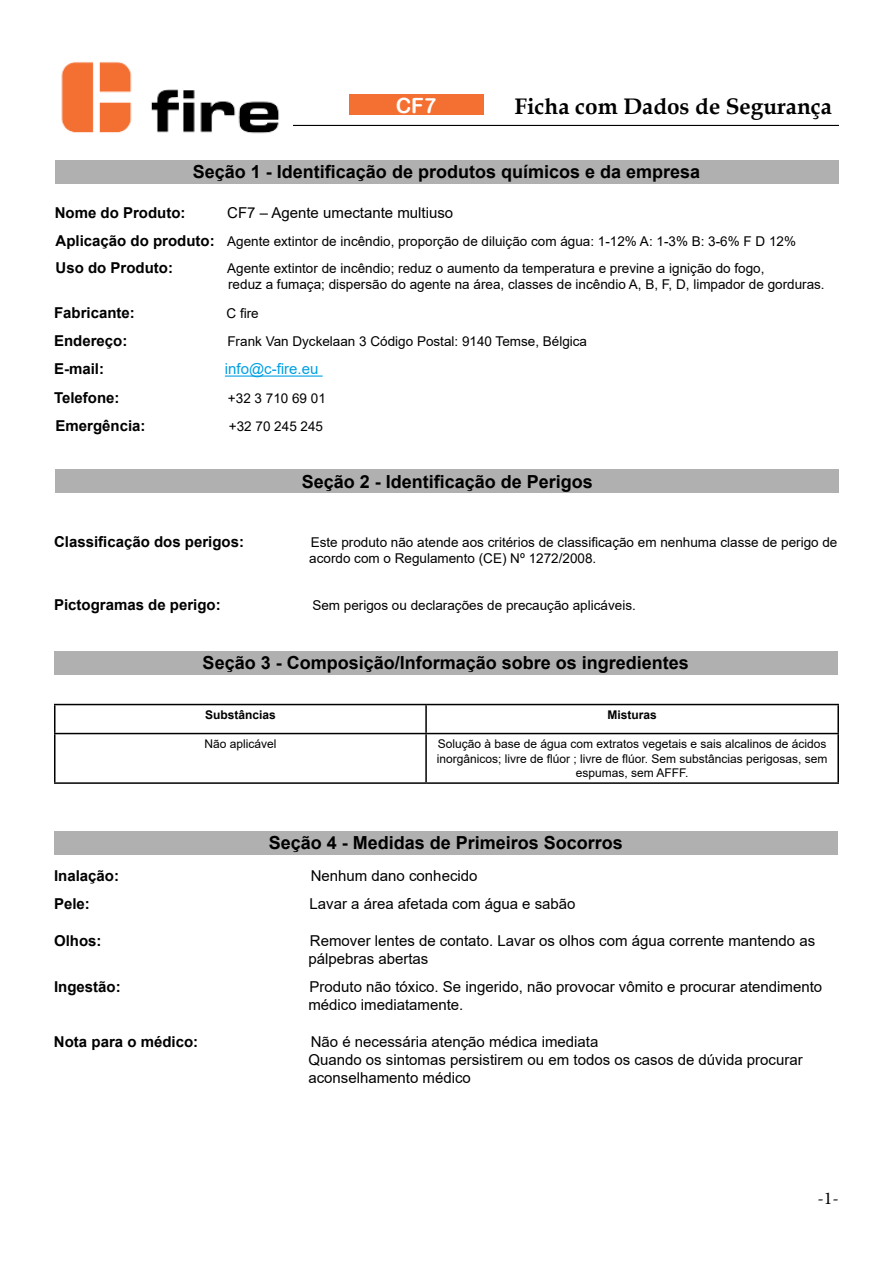
<style>
.page{position:relative;width:893px;height:1263px;background:#fff}
.page>*{position:absolute;margin:0;border:0;box-sizing:border-box;transform-origin:0 0}
.t1{font:700 22.5px "Book Antiqua";color:#000}
.t2{font:21px "Arial Rounded MT Bold";color:#fff}
.t3{font:700 18px "Arial";color:#000}
.t4{font:18px "Minion Pro";color:#000}
.t5{font:15px/18px "Arial";color:#000}
.t6{font:700 15px "Arial";color:#000}
.t7{font:15px "Arial";color:#009fe3}
.t8{font:13.5px/16.2px "Arial";color:#000}
.t9{font:12px/14.4px "Arial";color:#000;text-align:center}
.t10{font:700 12px "Arial";color:#000}
.s1{font-weight:700;font-size:15px}
</style>
<div class="page">
<hr style="left:54px;top:125px;width:785px;height:1px;background:#000">
<div style="left:55px;top:160px;width:783px;height:23px;background:#b0b0b0"></div>
<hr style="left:225px;top:375px;width:98px;height:2px;background:#009fe3">
<div style="left:56px;top:470px;width:783px;height:23px;background:#b0b0b0"></div>
<div style="left:54px;top:651px;width:783px;height:23px;background:#b0b0b0"></div>
<hr style="left:54px;top:704px;width:372px;height:1px;background:#000">
<hr style="left:54px;top:705px;width:2px;height:28px;background:#000">
<hr style="left:426px;top:704px;width:413px;height:1px;background:#000">
<hr style="left:425px;top:705px;width:2px;height:28px;background:#000">
<hr style="left:837px;top:705px;width:2px;height:28px;background:#000">
<hr style="left:54px;top:733px;width:372px;height:1px;background:#000">
<hr style="left:54px;top:734px;width:2px;height:48px;background:#000">
<hr style="left:426px;top:733px;width:413px;height:1px;background:#000">
<hr style="left:425px;top:734px;width:2px;height:48px;background:#000">
<hr style="left:837px;top:734px;width:2px;height:48px;background:#000">
<hr style="left:54px;top:782px;width:372px;height:2px;background:#000">
<hr style="left:426px;top:782px;width:413px;height:2px;background:#000">
<div style="left:349px;top:94px;width:134px;height:21px;background:#f47032"></div>
<img style="left:54px;top:62px;width:239px;height:72px">
<div style="left:54px;top:831px;width:783px;height:23px;background:#b0b0b0"></div>
<h2 class="t2" style="left:396px;top:93px;width:42px">CF7</h2>
<h1 class="t1" style="left:515px;top:91px;width:319px">Ficha com Dados de Segurança</h1>
<h3 class="t3" style="left:193px;top:159px;width:509px">Seção 1 - Identificação de produtos químicos e da empresa</h3>
<p class="t6" style="left:55px;top:202px;width:132px">Nome do Produto:</p>
<p class="t5" style="left:227px;top:204px;width:227px">CF7 – Agente umectante multiuso</p>
<p class="t8" style="left:56px;top:233px;width:742px"><span class="s1">Aplicação do produto:</span> Agente extintor de incêndio, proporção de diluição com água: 1-12% A: 1-3% B: 3-6% F D 12%</p>
<p class="t6" style="left:56px;top:257px;width:119px">Uso do Produto:</p>
<p class="t8" style="left:227px;top:260px;width:599px">Agente extintor de incêndio; reduz o aumento da temperatura e previne a ignição do fogo,<br>reduz a fumaça; dispersão do agente na área, classes de incêndio A, B, F, D, limpador de gorduras.</p>
<p class="t6" style="left:54px;top:302px;width:82px">Fabricante:</p>
<p class="t8" style="left:227px;top:305px;width:34px">C fire</p>
<p class="t6" style="left:54px;top:330px;width:75px">Endereço:</p>
<p class="t8" style="left:227px;top:333px;width:361px">Frank Van Dyckelaan 3 Código Postal: 9140 Temse, Bélgica</p>
<p class="t6" style="left:54px;top:359px;width:52px">E-mail:</p>
<p class="t7" style="left:225px;top:359px;width:95px">info@c-fire.eu</p>
<p class="t6" style="left:54px;top:387px;width:67px">Telefone:</p>
<p class="t8" style="left:228px;top:390px;width:99px">+32 3 710 69 01</p>
<p class="t6" style="left:56px;top:416px;width:92px">Emergência:</p>
<p class="t8" style="left:229px;top:418px;width:96px">+32 70 245 245</p>
<h3 class="t3" style="left:302px;top:468px;width:293px">Seção 2 - Identificação de Perigos</h3>
<p class="t6" style="left:54px;top:531px;width:192px">Classificação dos perigos:</p>
<p class="t8" style="left:309px;top:534px;width:530px">Este produto não atende aos critérios de classificação em nenhuma classe de perigo de acordo com o Regulamento (CE) Nº 1272/2008.</p>
<p class="t6" style="left:54px;top:594px;width:168px">Pictogramas de perigo:</p>
<p class="t8" style="left:312px;top:597px;width:325px">Sem perigos ou declarações de precaução aplicáveis.</p>
<h3 class="t3" style="left:203px;top:650px;width:488px">Seção 3 - Composição/Informação sobre os ingredientes</h3>
<p class="t10" style="left:205px;top:707px;width:72px">Substâncias</p>
<p class="t10" style="left:607px;top:707px;width:51px">Misturas</p>
<p class="t9" style="left:204px;top:737px;width:74px">Não aplicável</p>
<p class="t9" style="left:437px;top:737px;width:392px">Solução à base de água com extratos vegetais e sais alcalinos de ácidos inorgânicos; livre de flúor ; livre de flúor. Sem substâncias perigosas, sem espumas, sem AFFF.</p>
<h3 class="t3" style="left:269px;top:830px;width:356px">Seção 4 - Medidas de Primeiros Socorros</h3>
<p class="t6" style="left:54px;top:865px;width:67px">Inalação:</p>
<p class="t5" style="left:311px;top:866px;width:168px">Nenhum dano conhecido</p>
<p class="t6" style="left:54px;top:894px;width:37px">Pele:</p>
<p class="t5" style="left:310px;top:895px;width:267px">Lavar a área afetada com água e sabão</p>
<p class="t6" style="left:54px;top:930px;width:49px">Olhos:</p>
<p class="t5" style="left:308px;top:932px;width:508px">Remover lentes de contato. Lavar os olhos com água corrente mantendo as pálpebras abertas</p>
<p class="t6" style="left:54px;top:976px;width:68px">Ingestão:</p>
<p class="t5" style="left:308px;top:977px;width:515px">Produto não tóxico. Se ingerido, não provocar vômito e procurar atendimento médico imediatamente.</p>
<p class="t6" style="left:54px;top:1031px;width:146px">Nota para o médico:</p>
<p class="t5" style="left:308px;top:1033px;width:496px">Não é necessária atenção médica imediata<br>Quando os sintomas persistirem ou em todos os casos de dúvida procurar aconselhamento médico</p>
<h3 class="t4" style="left:817px;top:1186px;width:23px">-1-</h3>
</div>
